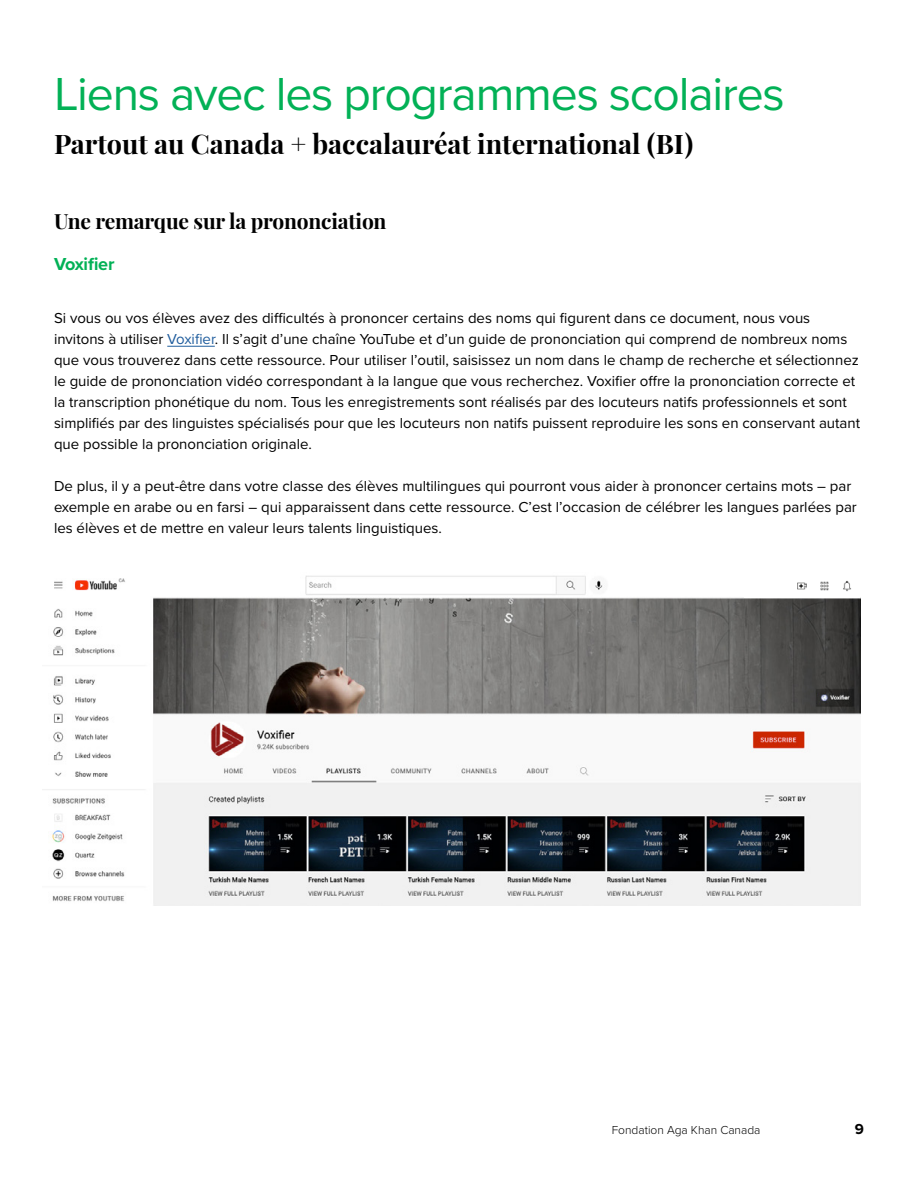
<style>
.page{position:relative;width:918px;height:1188px;background:#fff}
.page>*{position:absolute;margin:0;border:0;box-sizing:border-box;transform-origin:0 0}
.t1{font:48px "Proxima Nova";letter-spacing:-.025em;color:#02b156}
.t2{font:700 27px "Playfair Display";color:#000}
.t3{font:700 21px "Playfair Display";letter-spacing:-.01em;color:#000}
.t4{font:700 18px "Proxima Nova";letter-spacing:-.01em;color:#02b156}
.t5{font:15px/21px "Proxima Nova";color:#000}
.t6{font:700 15px "Proxima Nova";color:#000}
.t7{font:300 12px "Proxima Nova";color:#000}
.s1{color:#215e9e}
</style>
<div class="page">
<hr style="left:167px;top:346px;width:48px;height:1px;background:#215e9e">
<img style="left:42px;top:575px;width:819px;height:331px">
<img style="left:744px;top:575px;width:116px;height:23px">
<h1 class="t1" style="left:54px;top:58px;width:732px">Liens avec les programmes scolaires</h1>
<h2 class="t2" style="left:54px;top:123px;width:641px">Partout au Canada + baccalauréat international (BI)</h2>
<h3 class="t3" style="left:54px;top:205px;width:334px">Une remarque sur la prononciation</h3>
<p class="t4" style="left:54px;top:250px;width:62px">Voxifier</p>
<p class="t5" style="left:54px;top:307px;width:808px">Si vous ou vos élèves avez des difficultés à prononcer certains des noms qui figurent dans ce document, nous vous invitons à utiliser <span class="s1">Voxifier</span>. Il s’agit d’une chaîne YouTube et d’un guide de prononciation qui comprend de nombreux noms que vous trouverez dans cette ressource. Pour utiliser l’outil, saisissez un nom dans le champ de recherche et sélectionnez le guide de prononciation vidéo correspondant à la langue que vous recherchez. Voxifier offre la prononciation correcte et la transcription phonétique du nom. Tous les enregistrements sont réalisés par des locuteurs natifs professionnels et sont simplifiés par des linguistes spécialisés pour que les locuteurs non natifs puissent reproduire les sons en conservant autant que possible la prononciation originale.</p>
<p class="t5" style="left:54px;top:475px;width:804px">De plus, il y a peut-être dans votre classe des élèves multilingues qui pourront vous aider à prononcer certains mots – par exemple en arabe ou en farsi – qui apparaissent dans cette ressource. C’est l’occasion de célébrer les langues parlées par les élèves et de mettre en valeur leurs talents linguistiques.</p>
<p class="t7" style="left:612px;top:1121px;width:150px">Fondation Aga Khan Canada</p>
<p class="t6" style="left:855px;top:1118px;width:11px">9</p>
</div>
